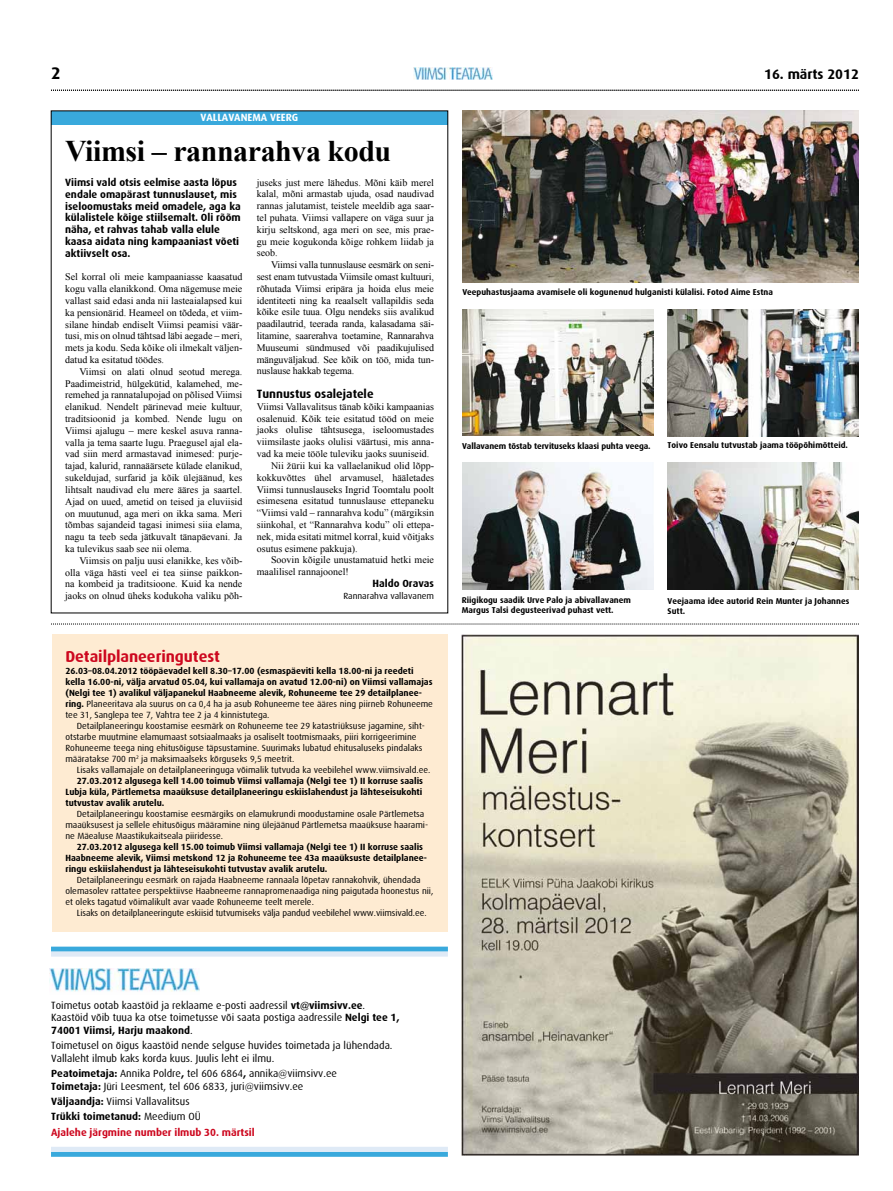
<style>
.page{position:relative;width:893px;height:1191px;background:#fff}
.page>*{position:absolute;margin:0;border:0;box-sizing:border-box;transform-origin:0 0}
.t1{font:700 30px "Times New Roman";letter-spacing:-.015em;color:#000}
.t2{font:700 17px "Dax";color:#000}
.t3{font:700 16px "Dax";letter-spacing:-.005em;color:#cd071e}
.t4{font:700 14px "Dax";color:#000}
.t5{font:700 12px "Dax";color:#000}
.t6{font:10.5px/12.5px "Dax";color:#000}
.t7{font:700 10.5px/11.8px "Dax";color:#000}
.t8{font:700 10.5px/15.3px "Dax";color:#cd071e}
.t9{font:700 10.5px "Dax";color:#fff}
.t10{font:10px/11.8px "Times New Roman";color:#000;text-align:justify}
.t11{font:9px/11px "Dax";color:#000}
.t12{font:700 9px/11px "Dax";color:#000}
.t13{font:700 8.5px/10px "Dax";color:#000}
.s1{font-weight:400}
.s2{font-weight:700}
.s3{color:#000}
.s4{font-weight:400;color:#000}
</style>
<div class="page">
<div style="left:52px;top:634px;width:396px;height:298px;background:#feebd2"></div>
<img style="left:413px;top:68px;width:79px;height:11px">
<svg style="left:51px;top:90px;width:808px;height:1px"></svg>
<img style="left:49px;top:969px;width:150px;height:23px">
<div style="left:51px;top:946px;width:397px;height:5px;background:#39a9dc"></div>
<div style="left:51px;top:951px;width:397px;height:5px;background:#dfeaf6"></div>
<div style="left:51px;top:1151px;width:397px;height:5px;background:#39a9dc"></div>
<div style="left:51px;top:1146px;width:397px;height:5px;background:#dfeaf6"></div>
<img style="left:461px;top:634px;width:398px;height:521px">
<div style="left:51px;top:111px;width:397px;height:13px;background:#39a9dc"></div>
<img style="left:462px;top:110px;width:396px;height:172px">
<img style="left:462px;top:463px;width:191px;height:127px">
<img style="left:668px;top:463px;width:191px;height:127px">
<img style="left:462px;top:309px;width:191px;height:127px">
<img style="left:667px;top:309px;width:192px;height:127px">
<svg style="left:51px;top:623px;width:808px;height:1px"></svg>
<h2 class="t2" style="left:51px;top:64px;width:11px">2</h2>
<h3 class="t4" style="left:764px;top:66px;width:96px">16. märts 2012</h3>
<p class="t9" style="left:200px;top:112px;width:99px">VALLAVANEMA VEERG</p>
<h1 class="t1" style="left:65px;top:131px;width:328px">Viimsi – rannarahva kodu</h1>
<p class="t7" style="left:65px;top:176px;width:177px">Viimsi vald otsis eelmise aasta lõpus endale omapärast tunnuslauset, mis iseloomustaks meid omadele, aga ka külalistele kõige stiilsemalt. Oli rõõm näha, et rahvas tahab valla elule kaasa aidata ning kampaaniast võeti aktiivselt osa.</p>
<p class="t10" style="left:65px;top:271px;width:179px">Sel korral oli meie kampaaniasse kaasatud kogu valla elanikkond. Oma nägemuse meie vallast said edasi anda nii lasteaialapsed kui ka pensionärid. Heameel on tõdeda, et viim&shy;silane hindab endiselt Viimsi peamisi väär&shy;tusi, mis on olnud tähtsad läbi aegade – meri, mets ja kodu. Seda kõike oli ilmekalt väljen&shy;datud ka esitatud töödes.</p>
<p class="t10" style="left:65px;top:365px;width:179px;text-indent:14px">Viimsi on alati olnud seotud merega.<br>Paadimeistrid, hülgekütid, kalamehed, me&shy;remehed ja rannatalupojad on põlised Viimsi elanikud. Nendelt pärinevad meie kultuur, traditsioonid ja kombed. Nende lugu on Viimsi ajalugu – mere keskel asuva ranna&shy;valla ja tema saarte lugu. Praegusel ajal ela&shy;vad siin merd armastavad inimesed: purje&shy;tajad, kalurid, rannaäärsete külade elanikud, sukeldujad, surfarid ja kõik ülejäänud, kes lihtsalt naudivad elu mere ääres ja saartel.<br>Ajad on uued, ametid on teised ja eluviisid on muutunud, aga meri on ikka sama. Meri tõmbas sajandeid tagasi inimesi siia elama, nagu ta teeb seda jätkuvalt tänapäevani. Ja ka tulevikus saab see nii olema.</p>
<p class="t10" style="left:65px;top:554px;width:179px;text-indent:14px">Viimsis on palju uusi elanikke, kes võib&shy;olla väga hästi veel ei tea siinse paikkon&shy;na kombeid ja traditsioone. Kuid ka nende jaoks on olnud üheks kodukoha valiku põh-</p>
<p class="t10" style="left:257px;top:176px;width:179px">juseks just mere lähedus. Mõni käib merel kalal, mõni armastab ujuda, osad naudivad rannas jalutamist, teistele meeldib aga saar&shy;tel puhata. Viimsi vallapere on väga suur ja kirju seltskond, aga meri on see, mis prae&shy;gu meie kogukonda kõige rohkem liidab ja seob.</p>
<p class="t10" style="left:257px;top:259px;width:179px;text-indent:14px">Viimsi valla tunnuslause eesmärk on seni&shy;sest enam tutvustada Viimsile omast kultuuri, rõhutada Viimsi eripära ja hoida elus meie identiteeti ning ka reaalselt vallapildis seda kõike esile tuua. Olgu nendeks siis avalikud paadilautrid, teerada randa, kalasadama säi&shy;litamine, saarerahva toetamine, Rannarahva Muuseumi sündmused või paadikujulised mänguväljakud. See kõik on töö, mida tun&shy;nuslause hakkab tegema.</p>
<p class="t5" style="left:257px;top:387px;width:118px">Tunnustus osalejatele</p>
<p class="t10" style="left:257px;top:400px;width:179px">Viimsi Vallavalitsus tänab kõiki kampaanias</p>
<p class="t10" style="left:257px;top:412px;width:179px">osalenuid. Kõik teie esitatud tööd on meie</p>
<p class="t10" style="left:257px;top:424px;width:179px">jaoks olulise tähtsusega, iseloomustades</p>
<p class="t10" style="left:257px;top:436px;width:179px">viimsilaste jaoks olulisi väärtusi, mis anna-</p>
<p class="t10" style="left:257px;top:448px;width:174px">vad ka meie tööle tuleviku jaoks suuniseid.</p>
<p class="t10" style="left:271px;top:459px;width:165px">Nii žürii kui ka vallaelanikud olid lõpp-</p>
<p class="t10" style="left:257px;top:471px;width:179px">kokkuvõttes ühel arvamusel, hääletades</p>
<p class="t10" style="left:257px;top:483px;width:179px">Viimsi tunnuslauseks Ingrid Toomtalu poolt</p>
<p class="t10" style="left:257px;top:495px;width:179px">esimesena esitatud tunnuslause ettepaneku</p>
<p class="t10" style="left:257px;top:507px;width:179px">“Viimsi vald – rannarahva kodu” (märgiksin</p>
<p class="t10" style="left:257px;top:518px;width:179px">siinkohal, et “Rannarahva kodu” oli ettepa-</p>
<p class="t10" style="left:257px;top:530px;width:179px">nek, mida esitati mitmel korral, kuid võitjaks</p>
<p class="t10" style="left:257px;top:542px;width:102px">osutus esimene pakkuja).</p>
<p class="t10" style="left:271px;top:554px;width:164px">Soovin kõigile unustamatuid hetki meie</p>
<p class="t10" style="left:257px;top:566px;width:93px">maalilisel rannajoonel!</p>
<p class="t7" style="left:372px;top:577px;width:63px">Haldo Oravas</p>
<p class="t11" style="left:343px;top:590px;width:92px">Rannarahva vallavanem</p>
<h3 class="t3" style="left:65px;top:647px;width:156px">Detailplaneeringutest</h3>
<p class="t12" style="left:65px;top:665px;width:369px">26.03–08.04.2012 tööpäevadel kell 8.30–17.00 (esmaspäeviti kella 18.00-ni ja reedeti kella 16.00-ni, välja arvatud 05.04, kui vallamaja on avatud 12.00-ni) on Viimsi vallamajas (Nelgi tee 1) avalikul väljapanekul Haabneeme alevik, Rohuneeme tee 29 detailplanee&shy;ring. <span class="s1">Planeeritava ala suurus on ca 0,4 ha ja asub Rohuneeme tee ääres ning piirneb Rohuneeme tee 31, Sanglepa tee 7, Vahtra tee 2 ja 4 kinnistutega.</span></p>
<p class="t11" style="left:65px;top:720px;width:361px;text-indent:11px">Detailplaneeringu koostamise eesmärk on Rohuneeme tee 29 katastriüksuse jagamine, siht&shy;otstarbe muutmine elamumaast sotsiaalmaaks ja osaliselt tootmismaaks, piiri korrigeerimine Rohuneeme teega ning ehitusõiguse täpsustamine. Suurimaks lubatud ehitusaluseks pindalaks määratakse 700 m<sup>2</sup> ja maksimaalseks kõrguseks 9,5 meetrit.</p>
<p class="t11" style="left:77px;top:764px;width:355px">Lisaks vallamajale on detailplaneeringuga võimalik tutvuda ka veebilehel www.viimsivald.ee.</p>
<p class="t12" style="left:65px;top:775px;width:359px;text-align:justify;text-indent:11px">27.03.2012 algusega kell 14.00 toimub Viimsi vallamaja (Nelgi tee 1) II korruse saalis Lubja küla, Pärtlemetsa maaüksuse detailplaneeringu eskiislahendust ja lähteseisukohti tutvustav avalik arutelu.</p>
<p class="t11" style="left:65px;top:808px;width:364px;text-indent:11px">Detailplaneeringu koostamise eesmärgiks on elamukrundi moodustamine osale Pärtlemetsa maaüksusest ja sellele ehitusõigus määramine ning ülejäänud Pärtlemetsa maaüksuse haarami&shy;ne Mäealuse Maastikukaitseala piiridesse.</p>
<p class="t12" style="left:65px;top:841px;width:363px;text-indent:11px">27.03.2012 algusega kell 15.00 toimub Viimsi vallamaja (Nelgi tee 1) II korruse saalis<br>Haabneeme alevik, Viimsi metskond 12 ja Rohuneeme tee 43a maaüksuste detailplanee&shy;ringu eskiislahendust ja lähteseisukohti tutvustav avalik arutelu.</p>
<p class="t11" style="left:65px;top:874px;width:370px;text-indent:11px">Detailplaneeringu eesmärk on rajada Haabneeme rannaala lõpetav rannakohvik, ühendada olemasolev rattatee perspektiivse Haabneeme rannapromenaadiga ning paigutada hoonestus nii, et oleks tagatud võimalikult avar vaade Rohuneeme teelt merele.</p>
<p class="t11" style="left:77px;top:907px;width:351px">Lisaks on detailplaneeringute eskiisid tutvumiseks välja pandud veebilehel www.viimsivald.ee.</p>
<p class="t13" style="left:462px;top:287px;width:312px">Veepuhastusjaama avamisele oli kogunenud hulganisti külalisi. Fotod Aime Estna</p>
<p class="t13" style="left:462px;top:441px;width:190px">Vallavanem tõstab tervituseks klaasi puhta veega.</p>
<p class="t13" style="left:668px;top:440px;width:182px">Toivo Eensalu tutvustab jaama tööpõhimõtteid.</p>
<p class="t13" style="left:462px;top:595px;width:171px">Riigikogu saadik Urve Palo ja abivallavanem<br>Margus Talsi degusteerivad puhast vett.</p>
<p class="t13" style="left:668px;top:595px;width:183px">Veejaama idee autorid Rein Munter ja Johannes<br>Sutt.</p>
<p class="t6" style="left:51px;top:999px;width:350px">Toimetus ootab kaastöid ja reklaame e-posti aadressil <span class="s2">vt@viimsivv.ee</span>.<br>Kaastöid võib tuua ka otse toimetusse või saata postiga aadressile <span class="s2">Nelgi tee 1,<br>74001 Viimsi, Harju maakond</span>.</p>
<p class="t6" style="left:51px;top:1039px;width:343px">Toimetusel on õigus kaastöid nende selguse huvides toimetada ja lühendada.<br>Vallaleht ilmub kaks korda kuus. Juulis leht ei ilmu.</p>
<p class="t6" style="left:51px;top:1067px;width:287px"><span class="s2">Peatoimetaja:</span> Annika Poldre<span class="s2">,</span> tel 606 6864<span class="s2">,</span> annika@viimsivv.ee<br><span class="s2">Toimetaja:</span> Jüri Leesment, tel 606 6833, juri@viimsivv.ee</p>
<p class="t8" style="left:51px;top:1093px;width:205px"><span class="s3">Väljaandja:</span> <span class="s4">Viimsi Vallavalitsus<br></span><span class="s3">Trükki toimetanud:</span> <span class="s4">Meedium OÜ<br></span>Ajalehe järgmine number ilmub 30. märtsil</p>
</div>
